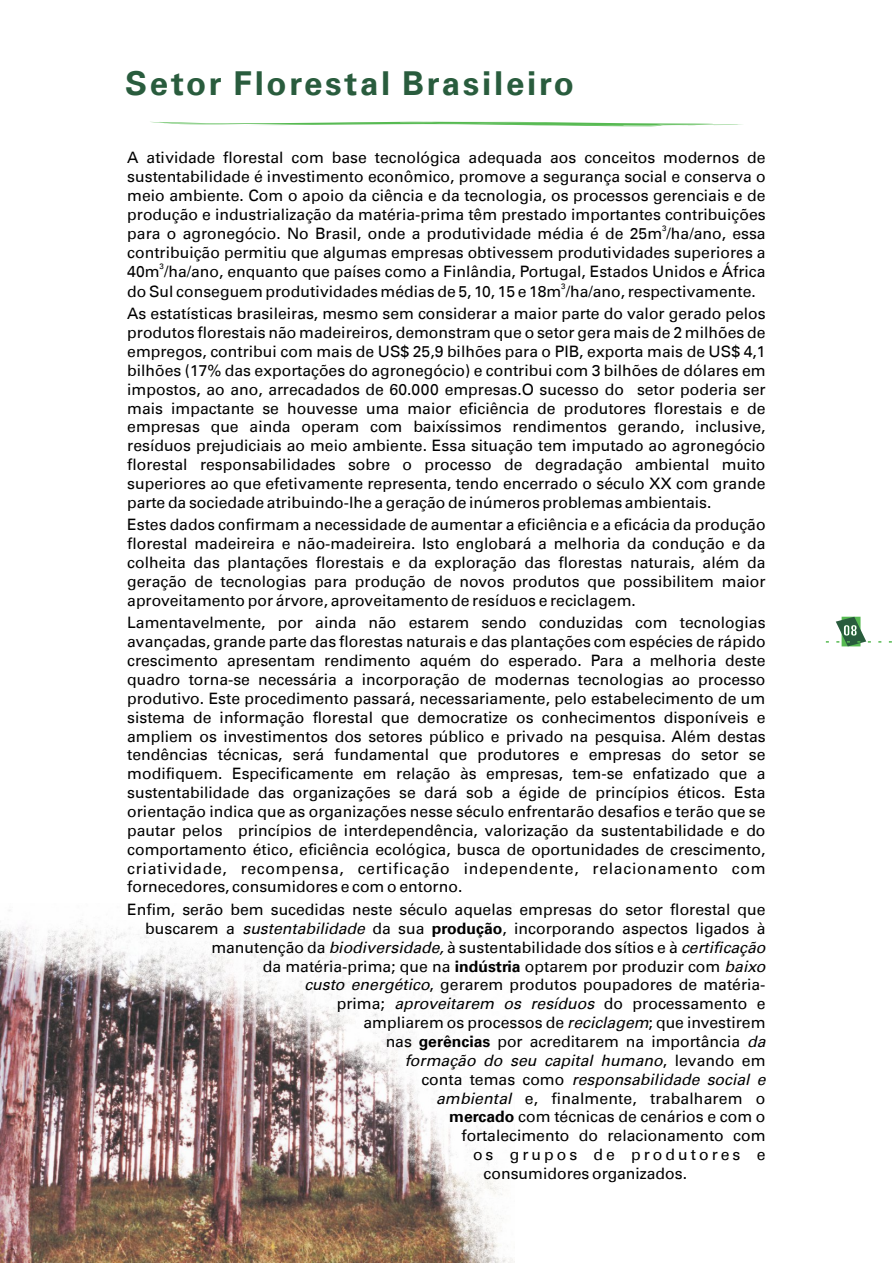
<style>
.page{position:relative;width:893px;height:1263px;background:#fff}
.page>*{position:absolute;margin:0;border:0;box-sizing:border-box;transform-origin:0 0}
.t1{font:700 33px "Univers LT";letter-spacing:.085em;color:#295c3d}
.t2{font:15.75px/18.9px "Univers LT";color:#000;text-align:justify}
.t3{font:italic 15.75px "Univers LT";color:#000}
.t4{font:15.75px "Univers LT";letter-spacing:.19em;color:#000}
.t5{font:7.8px "Univers LT";color:#000}
.s1{font-style:italic}
.s2{font-weight:700}
.s3{font-style:normal}
</style>
<div class="page">
<img style="left:0;top:910px;width:513px;height:353px">
<svg style="left:826px;top:617px;width:66px;height:29px"></svg>
<svg style="left:150px;top:121px;width:593px;height:5px"></svg>
<p class="t1" style="left:125px;top:72px;width:450px">Setor Florestal Brasileiro</p>
<p class="t2" style="left:127px;top:150px;width:640px">A atividade florestal com base tecnológica adequada aos conceitos modernos de sustentabilidade é investimento econômico, promove a segurança social e conserva o meio ambiente. Com o apoio da ciência e da tecnologia, os processos gerenciais e de produção e industrialização da matéria-prima têm prestado importantes contribuições</p>
<p class="t5" style="left:662px;top:226px;width:6px">3</p>
<p class="t2" style="left:127px;top:226px;width:640px">para o agronegócio. No Brasil, onde a produtividade média é de 25m /ha/ano, essa contribuição permitiu que algumas empresas obtivessem produtividades superiores a</p>
<p class="t5" style="left:160px;top:264px;width:6px">3</p>
<p class="t2" style="left:127px;top:264px;width:640px">40m /ha/ano, enquanto que países como a Finlândia, Portugal, Estados Unidos e África</p>
<p class="t5" style="left:561px;top:283px;width:6px">3</p>
<p class="t2" style="left:127px;top:281px;width:640px;line-height:22.6px">do Sul conseguem produtividades médias de 5, 10, 15 e 18m /ha/ano, respectivamente.<br>As estatísticas brasileiras, mesmo sem considerar a maior parte do valor gerado pelos</p>
<p class="t2" style="left:127px;top:324px;width:640px">produtos florestais não madeireiros, demonstram que o setor gera mais de 2 milhões de empregos, contribui com mais de US$ 25,9 bilhões para o PIB, exporta mais de US$ 4,1 bilhões (17% das exportações do agronegócio) e contribui com 3 bilhões de dólares em impostos, ao ano, arrecadados de 60.000 empresas.O sucesso do setor poderia ser mais impactante se houvesse uma maior eficiência de produtores florestais e de empresas que ainda operam com baixíssimos rendimentos gerando, inclusive, resíduos prejudiciais ao meio ambiente. Essa situação tem imputado ao agronegócio florestal responsabilidades sobre o processo de degradação ambiental muito superiores ao que efetivamente representa, tendo encerrado o século XX com grande parte da sociedade atribuindo-lhe a geração de inúmeros problemas ambientais.</p>
<p class="t2" style="left:127px;top:517px;width:640px">Estes dados confirmam a necessidade de aumentar a eficiência e a eficácia da produção florestal madeireira e não-madeireira. Isto englobará a melhoria da condução e da colheita das plantações florestais e da exploração das florestas naturais, além da geração de tecnologias para produção de novos produtos que possibilitem maior aproveitamento por árvore, aproveitamento de resíduos e reciclagem.</p>
<p class="t2" style="left:127px;top:615px;width:640px">Lamentavelmente, por ainda não estarem sendo conduzidas com tecnologias avançadas, grande parte das florestas naturais e das plantações com espécies de rápido crescimento apresentam rendimento aquém do esperado. Para a melhoria deste quadro torna-se necessária a incorporação de modernas tecnologias ao processo produtivo. Este procedimento passará, necessariamente, pelo estabelecimento de um sistema de informação florestal que democratize os conhecimentos disponíveis e ampliem os investimentos dos setores público e privado na pesquisa. Além destas tendências técnicas, será fundamental que produtores e empresas do setor se modifiquem. Especificamente em relação às empresas, tem-se enfatizado que a sustentabilidade das organizações se dará sob a égide de princípios éticos. Esta orientação indica que as organizações nesse século enfrentarão desafios e terão que se pautar pelos princípios de interdependência, valorização da sustentabilidade e do comportamento ético, eficiência ecológica, busca de oportunidades de crescimento, criatividade, recompensa, certificação independente, relacionamento com fornecedores, consumidores e com o entorno.</p>
<p class="t2" style="left:127px;top:901px;width:640px">Enfim, serão bem sucedidas neste século aquelas empresas do setor florestal que</p>
<p class="t2" style="left:145px;top:920px;width:622px">buscarem a <span class="s1">sustentabilidade</span> da sua <span class="s2">produção</span>, incorporando aspectos ligados à</p>
<p class="t2" style="left:211px;top:939px;width:556px">manutenção da <span class="s1">biodiversidade,</span> à sustentabilidade dos sítios e à <span class="s1">certificação</span></p>
<p class="t2" style="left:263px;top:958px;width:504px">da matéria-prima; que na <span class="s2">indústria</span> optarem por produzir com <span class="s1">baixo</span></p>
<p class="t2" style="left:304px;top:977px;width:463px"><span class="s1">custo energético</span>, gerarem produtos poupadores de matéria-</p>
<p class="t2" style="left:337px;top:996px;width:430px">prima; <span class="s1">aproveitarem os resíduos</span> do processamento e</p>
<p class="t2" style="left:363px;top:1014px;width:404px">ampliarem os processos de <span class="s1">reciclagem</span>; que investirem</p>
<p class="t2" style="left:386px;top:1033px;width:381px">nas <span class="s2">gerências</span> por acreditarem na importância <span class="s1">da</span></p>
<p class="t3" style="left:405px;top:1054px;width:362px">formação do seu capital humano<span class="s3">, levando em</span></p>
<p class="t3" style="left:421px;top:1073px;width:346px"><span class="s3">conta temas como</span> responsabilidade social e</p>
<p class="t2" style="left:436px;top:1090px;width:331px"><span class="s1">ambiental</span> e, finalmente, trabalharem o</p>
<p class="t2" style="left:449px;top:1109px;width:318px"><span class="s2">mercado</span> com técnicas de cenários e com o</p>
<p class="t2" style="left:461px;top:1128px;width:306px">fortalecimento do relacionamento com</p>
<p class="t4" style="left:473px;top:1149px;width:294px">os grupos de produtores e</p>
<p class="t2" style="left:484px;top:1165px;width:205px">consumidores organizados.</p>
</div>
